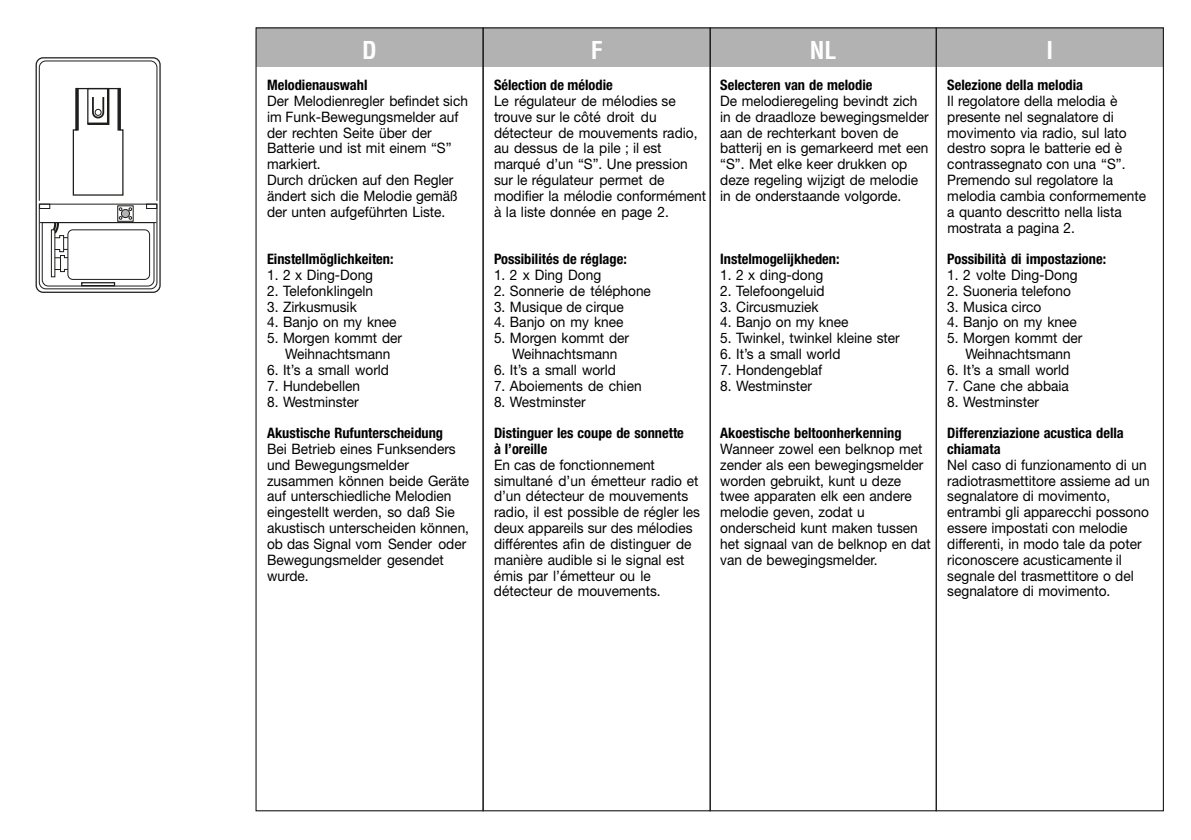
<style>
.page{position:relative;width:1191px;height:840px;background:#fff}
.page>*{position:absolute;margin:0;border:0;box-sizing:border-box;transform-origin:0 0}
.t1{font:700 condensed 24px "Helvetica";color:#fff}
.t2{font:14.4px/15.8px "Helvetica Neue";color:#000;scale:.95 1}
.t3{font:700 condensed 14.4px/15.8px "Helvetica Neue";color:#000}
</style>
<div class="page">
<div style="left:36px;top:57px;width:125px;height:236px;border:1px solid #1d1d1b;border-radius:7px"></div>
<svg style="left:38px;top:60px;width:120px;height:229px"></svg>
<svg style="left:51px;top:229px;width:4px;height:48px"></svg>
<div style="left:256px;top:28px;width:907px;height:39px;background:#b3b2b2"></div>
<div style="left:935px;top:27px;width:229px;height:783px;border:1px solid #1d1d1b"></div>
<h1 class="t1" style="left:362px;top:35px;width:16px">D</h1>
<h1 class="t1" style="left:590px;top:35px;width:13px">F</h1>
<h1 class="t1" style="left:810px;top:35px;width:28px">NL</h1>
<h1 class="t1" style="left:1046px;top:35px;width:8px">I</h1>
<p class="t3" style="left:267px;top:77px;width:102px">Melodienauswahl</p>
<p class="t2" style="left:267px;top:93px;width:213px">Der Melodienregler befindet sich im Funk-Bewegungsmelder auf der rechten Seite über der<br>Batterie und ist mit einem “S” markiert.<br>Durch drücken auf den Regler ändert sich die Melodie gemäß der unten aufgeführten Liste.</p>
<p class="t3" style="left:267px;top:251px;width:128px">Einstellmöglichkeiten:</p>
<p class="t2" style="left:267px;top:267px;width:113px">1. 2 x Ding-Dong</p>
<p class="t2" style="left:267px;top:282px;width:113px">2. Telefonklingeln</p>
<p class="t2" style="left:267px;top:298px;width:96px">3. Zirkusmusik</p>
<p class="t2" style="left:267px;top:314px;width:138px">4. Banjo on my knee</p>
<p class="t2" style="left:267px;top:330px;width:144px;text-align:center">5. Morgen kommt der<br>Weihnachtsmann</p>
<p class="t2" style="left:267px;top:361px;width:130px">6. It’s a small world</p>
<p class="t2" style="left:267px;top:377px;width:99px">7. Hundebellen</p>
<p class="t2" style="left:267px;top:393px;width:98px">8. Westminster</p>
<p class="t3" style="left:267px;top:425px;width:178px">Akustische Rufunterscheidung</p>
<p class="t2" style="left:267px;top:440px;width:214px">Bei Betrieb eines Funksenders und Bewegungsmelder zusammen können beide Geräte auf unterschiedliche Melodien eingestellt werden, so daß Sie akustisch unterscheiden können, ob das Signal vom Sender oder<br>Bewegungsmelder gesendet wurde.</p>
<p class="t3" style="left:494px;top:77px;width:120px">Sélection de mélodie</p>
<p class="t2" style="left:494px;top:93px;width:225px">Le régulateur de mélodies se trouve sur le côté droit du détecteur de mouvements radio, au dessus de la pile ; il est marqué d’un “S”. Une pression sur le régulateur permet de modifier la mélodie conformément à la liste donnée en page 2.</p>
<p class="t3" style="left:494px;top:251px;width:134px">Possibilités de réglage:</p>
<p class="t2" style="left:494px;top:267px;width:114px">1. 2 x Ding Dong</p>
<p class="t2" style="left:494px;top:282px;width:167px">2. Sonnerie de téléphone</p>
<p class="t2" style="left:494px;top:298px;width:138px">3. Musique de cirque</p>
<p class="t2" style="left:494px;top:314px;width:138px">4. Banjo on my knee</p>
<p class="t2" style="left:494px;top:330px;width:144px;text-align:center">5. Morgen kommt der<br>Weihnachtsmann</p>
<p class="t2" style="left:494px;top:361px;width:130px">6. It’s a small world</p>
<p class="t2" style="left:494px;top:377px;width:157px">7. Aboiements de chien</p>
<p class="t2" style="left:494px;top:393px;width:98px">8. Westminster</p>
<p class="t3" style="left:494px;top:425px;width:191px">Distinguer les coupe de sonnette à l’oreille</p>
<p class="t2" style="left:494px;top:456px;width:218px">En cas de fonctionnement simultané d’un émetteur radio et d’un détecteur de mouvements radio, il est possible de régler les deux appareils sur des mélodies différentes afin de distinguer de manière audible si le signal est émis par l’émetteur ou le détecteur de mouvements.</p>
<p class="t3" style="left:720px;top:77px;width:154px">Selecteren van de melodie</p>
<p class="t2" style="left:720px;top:93px;width:221px">De melodieregeling bevindt zich in de draadloze bewegingsmelder aan de rechterkant boven de batterij en is gemarkeerd met een “S”. Met elke keer drukken op deze regeling wijzigt de melodie in de onderstaande volgorde.</p>
<p class="t3" style="left:947px;top:77px;width:137px">Selezione della melodia</p>
<p class="t2" style="left:947px;top:93px;width:211px">Il regolatore della melodia è presente nel segnalatore di movimento via radio, sul lato destro sopra le batterie ed è contrassegnato con una “S”.<br>Premendo sul regolatore la melodia cambia conformemente a quanto descritto nella lista mostrata a pagina 2.</p>
<p class="t3" style="left:947px;top:251px;width:160px">Possibilità di impostazione:</p>
<p class="t2" style="left:947px;top:267px;width:139px">1. 2 volte Ding-Dong</p>
<p class="t2" style="left:947px;top:282px;width:132px">2. Suoneria telefono</p>
<p class="t2" style="left:947px;top:298px;width:100px">3. Musica circo</p>
<p class="t2" style="left:947px;top:314px;width:138px">4. Banjo on my knee</p>
<p class="t2" style="left:947px;top:330px;width:144px;text-align:center">5. Morgen kommt der<br>Weihnachtsmann</p>
<p class="t2" style="left:947px;top:361px;width:130px">6. It’s a small world</p>
<p class="t2" style="left:947px;top:377px;width:129px">7. Cane che abbaia</p>
<p class="t2" style="left:947px;top:393px;width:98px">8. Westminster</p>
<p class="t3" style="left:947px;top:425px;width:178px">Differenziazione acustica della chiamata</p>
<p class="t2" style="left:947px;top:456px;width:215px">Nel caso di funzionamento di un radiotrasmettitore assieme ad un segnalatore di movimento, entrambi gli apparecchi possono essere impostati con melodie differenti, in modo tale da poter riconoscere acusticamente il segnale del trasmettitore o del segnalatore di movimento.</p>
<p class="t3" style="left:720px;top:251px;width:121px">Instelmogelijkheden:</p>
<p class="t2" style="left:720px;top:267px;width:110px">1. 2 x ding-dong</p>
<p class="t2" style="left:720px;top:282px;width:111px">2. Telefoongeluid</p>
<p class="t2" style="left:720px;top:298px;width:105px">3. Circusmuziek</p>
<p class="t2" style="left:720px;top:314px;width:136px">4. Banjo on my knee</p>
<p class="t2" style="left:720px;top:330px;width:190px">5. Twinkel, twinkel kleine ster</p>
<p class="t2" style="left:720px;top:345px;width:128px">6. It’s a small world</p>
<p class="t2" style="left:720px;top:361px;width:109px">7. Hondengeblaf</p>
<p class="t2" style="left:720px;top:377px;width:98px">8. Westminster</p>
<p class="t3" style="left:720px;top:425px;width:183px">Akoestische beltoonherkenning</p>
<p class="t2" style="left:720px;top:440px;width:223px">Wanneer zowel een belknop met zender als een bewegingsmelder worden gebruikt, kunt u deze twee apparaten elk een andere melodie geven, zodat u onderscheid kunt maken tussen het signaal van de belknop en dat van de bewegingsmelder.</p>
</div>
